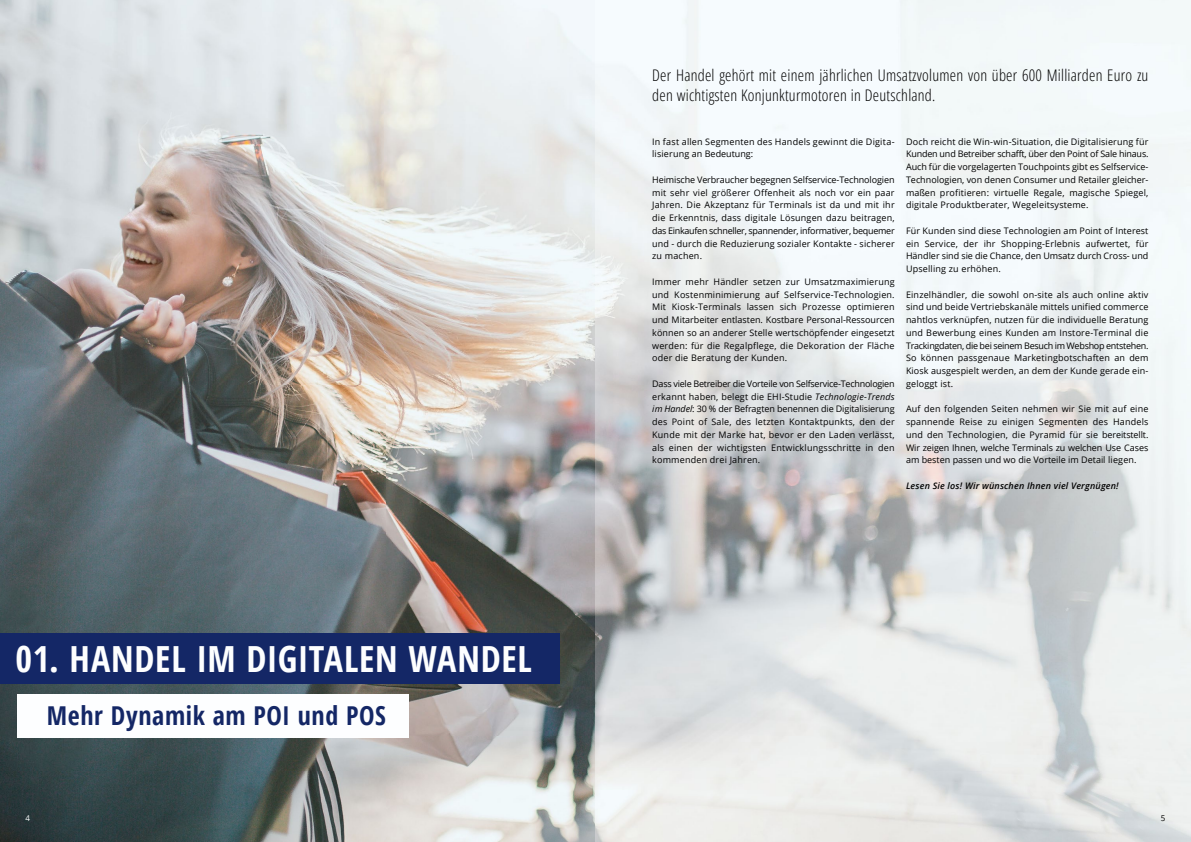
<style>
.page{position:relative;width:1191px;height:842px;background:#fff}
.page>*{position:absolute;margin:0;border:0;box-sizing:border-box;transform-origin:0 0}
.t1{font:700 condensed 36px "Open Sans";letter-spacing:.015em;color:#fdfeff}
.t2{font:700 condensed 26px "Open Sans";letter-spacing:.025em;color:#142766}
.t3{font:300 16px/20px "Open Sans Condensed";letter-spacing:.015em;color:#000}
.t4{font:9px/12.8px "Open Sans";letter-spacing:.02em;color:#000;text-align:justify}
.t5{font:italic 600 9px "Open Sans";letter-spacing:.02em;color:#000}
.t6{font:8px "Open Sans";color:#fff}
.t7{font:8px "Open Sans";color:#000}
.s1{font-style:italic}
</style>
<div class="page">
<img style="left:0;top:0;width:1191px;height:842px">
<div style="left:0;top:634px;width:559px;height:50px;background:#142766"></div>
<div style="left:17px;top:694px;width:391px;height:43px;background:#fdfeff"></div>
<h3 class="t3" style="left:652px;top:65px;width:498px">Der Handel gehört mit einem jährlichen Umsatzvolumen von über 600 Milliarden Euro zu den wichtigsten Konjunkturmotoren in Deutschland.</h3>
<h1 class="t1" style="left:16px;top:634px;width:518px">01. HANDEL IM DIGITALEN WANDEL</h1>
<h2 class="t2" style="left:47px;top:697px;width:341px">Mehr Dynamik am POI und POS</h2>
<p class="t4" style="left:652px;top:135px;width:244px">In fast allen Segmenten des Handels gewinnt die Digita&shy;lisierung an Bedeutung:</p>
<p class="t4" style="left:652px;top:173px;width:244px">Heimische Verbraucher begegnen Selfservice-Technologien mit sehr viel größerer Offenheit als noch vor ein paar Jahren. Die Akzeptanz für Terminals ist da und mit ihr die Erkenntnis, dass digitale Lösungen dazu beitragen, das Einkaufen schneller, spannender, informativer, bequemer und - durch die Reduzierung sozialer Kontakte - sicherer zu machen.</p>
<p class="t4" style="left:652px;top:275px;width:244px">Immer mehr Händler setzen zur Umsatzmaximierung und Kostenminimierung auf Selfservice-Technologien.<br>Mit Kiosk-Terminals lassen sich Prozesse optimieren und Mitarbeiter entlasten. Kostbare Personal-Ressourcen können so an anderer Stelle wertschöpfender eingesetzt werden: für die Regalpflege, die Dekoration der Fläche oder die Beratung der Kunden.</p>
<p class="t4" style="left:652px;top:377px;width:244px">Dass viele Betreiber die Vorteile von Selfservice-Technologien erkannt haben, belegt die EHI-Studie <span class="s1">Technologie-Trends im Handel</span>: 30 % der Befragten benennen die Digitalisierung des Point of Sale, des letzten Kontaktpunkts, den der Kunde mit der Marke hat, bevor er den Laden verlässt, als einen der wichtigsten Entwicklungsschritte in den kommenden drei Jahren.</p>
<p class="t4" style="left:906px;top:135px;width:244px">Doch reicht die Win-win-Situation, die Digitalisierung für Kunden und Betreiber schafft, über den Point of Sale hinaus.<br>Auch für die vorgelagerten Touchpoints gibt es Selfservice-Technologien, von denen Consumer und Retailer gleicher&shy;maßen profitieren: virtuelle Regale, magische Spiegel, digitale Produktberater, Wegeleitsysteme.</p>
<p class="t4" style="left:906px;top:224px;width:244px">Für Kunden sind diese Technologien am Point of Interest ein Service, der ihr Shopping-Erlebnis aufwertet, für Händler sind sie die Chance, den Umsatz durch Cross- und Upselling zu erhöhen.</p>
<p class="t4" style="left:906px;top:288px;width:244px">Einzelhändler, die sowohl on-site als auch online aktiv sind und beide Vertriebskanäle mittels unified commerce nahtlos verknüpfen, nutzen für die individuelle Beratung und Bewerbung eines Kunden am Instore-Terminal die Trackingdaten, die bei seinem Besuch im Webshop entstehen.<br>So können passgenaue Marketingbotschaften an dem Kiosk ausgespielt werden, an dem der Kunde gerade ein&shy;geloggt ist.</p>
<p class="t4" style="left:906px;top:402px;width:244px">Auf den folgenden Seiten nehmen wir Sie mit auf eine spannende Reise zu einigen Segmenten des Handels und den Technologien, die Pyramid für sie bereitstellt.<br>Wir zeigen Ihnen, welche Terminals zu welchen Use Cases am besten passen und wo die Vorteile im Detail liegen.</p>
<p class="t5" style="left:906px;top:479px;width:214px">Lesen Sie los! Wir wünschen Ihnen viel Vergnügen!</p>
<p class="t6" style="left:26px;top:812px;width:6px">4</p>
<p class="t7" style="left:1160px;top:812px;width:6px">5</p>
</div>
